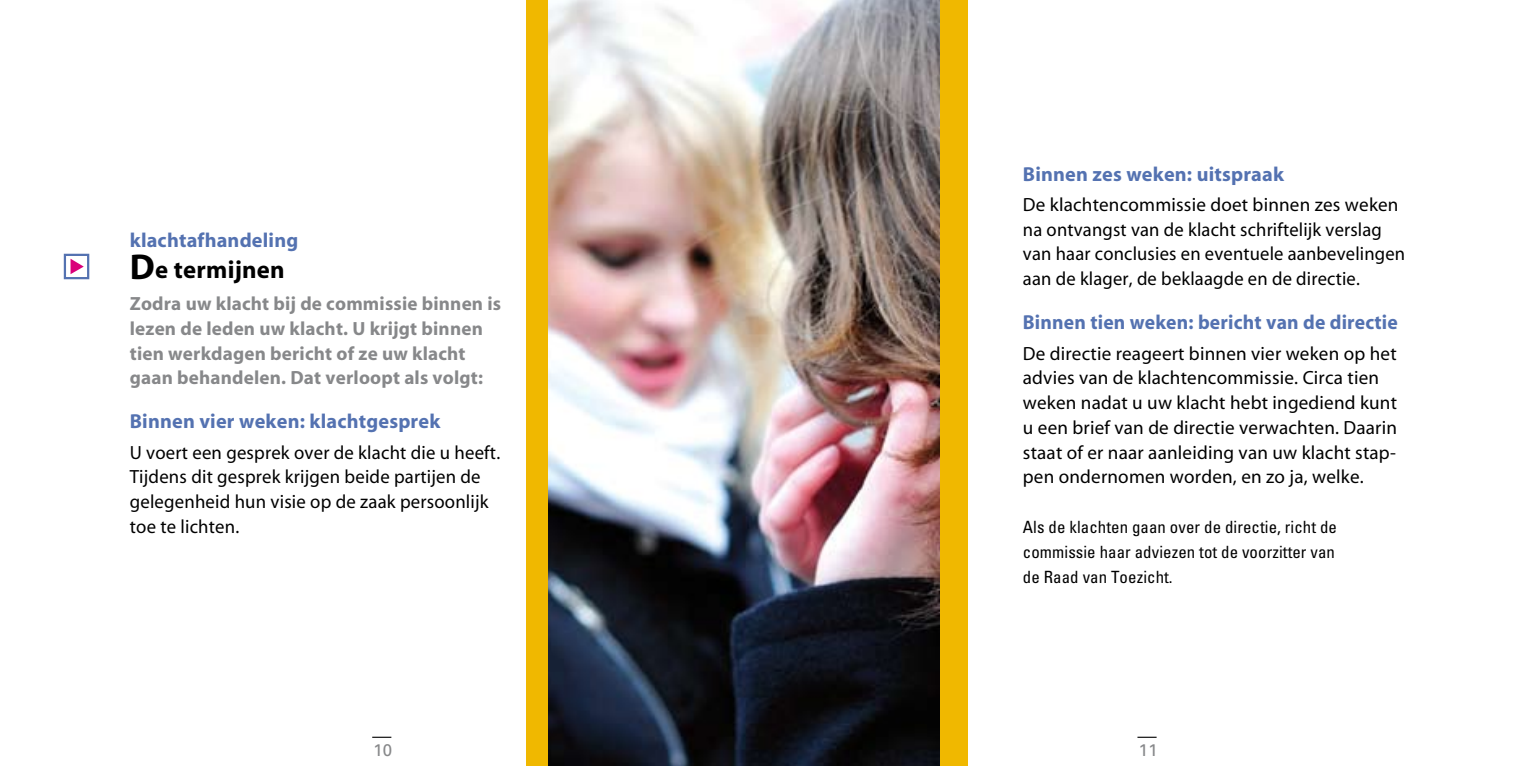
<style>
.page{position:relative;width:1531px;height:766px;background:#fff}
.page>*{position:absolute;margin:0;border:0;box-sizing:border-box;transform-origin:0 0}
.t1{font:24.75px "Myriad MM 700 600";letter-spacing:.01em;color:#000}
.t2{font:20.25px "Myriad MM 700 600";letter-spacing:.01em;color:#5472b1}
.t3{font:19.12px/24.8px "Myriad MM 400 600";letter-spacing:.01em;color:#000}
.t4{font:19.12px/24.8px "Myriad MM 700 600";letter-spacing:.01em;color:#87888a}
.t5{font:condensed 16.88px/24.8px "Univers";letter-spacing:.005em;color:#000}
.t6{font:16.88px "Univers";color:#87888a}
.s1{font-size:36px}
</style>
<div class="page">
<div style="left:765px;top:0;width:203px;height:765px;background:#f0b800"></div>
<svg style="left:1137px;top:736px;width:19px;height:1px"></svg>
<img style="left:548px;top:0;width:391px;height:765px">
<div style="left:526px;top:0;width:22px;height:765px;background:#f0b800"></div>
<div style="left:64px;top:254px;width:25px;height:25px;background:#fff;border:2px solid #5472b1"></div>
<svg style="left:71px;top:259px;width:13px;height:15px"></svg>
<svg style="left:372px;top:736px;width:19px;height:1px"></svg>
<p class="t2" style="left:130px;top:230px;width:170px">klachtafhandeling</p>
<p class="t1" style="left:130px;top:258px;width:156px"><span class="s1">D</span>e termijnen</p>
<p class="t4" style="left:130px;top:292px;width:373px">Zodra uw klacht bij de commissie binnen is lezen de leden uw klacht. U krijgt binnen tien werkdagen bericht of ze uw klacht gaan behandelen. Dat verloopt als volgt:</p>
<p class="t2" style="left:130px;top:411px;width:312px">Binnen vier weken: klachtgesprek</p>
<p class="t3" style="left:130px;top:440px;width:372px">U voert een gesprek over de klacht die u heeft.<br>Tijdens dit gesprek krijgen beide partijen de gelegenheid hun visie op de zaak persoonlijk toe te lichten.</p>
<p class="t6" style="left:373px;top:739px;width:20px">10</p>
<p class="t2" style="left:1023px;top:164px;width:263px">Binnen zes weken: uitspraak</p>
<p class="t3" style="left:1023px;top:193px;width:384px">De klachtencommissie doet binnen zes weken na ontvangst van de klacht schriftelijk verslag van haar conclusies en eventuele aanbevelingen aan de klager, de beklaagde en de directie.</p>
<p class="t2" style="left:1023px;top:312px;width:376px">Binnen tien weken: bericht van de directie</p>
<p class="t3" style="left:1023px;top:341px;width:376px">De directie reageert binnen vier weken op het advies van de klachtencommissie. Circa tien weken nadat u uw klacht hebt ingediend kunt u een brief van de directie verwachten. Daarin staat of er naar aanleiding van uw klacht stap&shy;pen ondernomen worden, en zo ja, welke.</p>
<p class="t5" style="left:1023px;top:514px;width:316px">Als de klachten gaan over de directie, richt de commissie haar adviezen tot de voorzitter van de Raad van Toezicht.</p>
<p class="t6" style="left:1138px;top:739px;width:20px">11</p>
</div>
